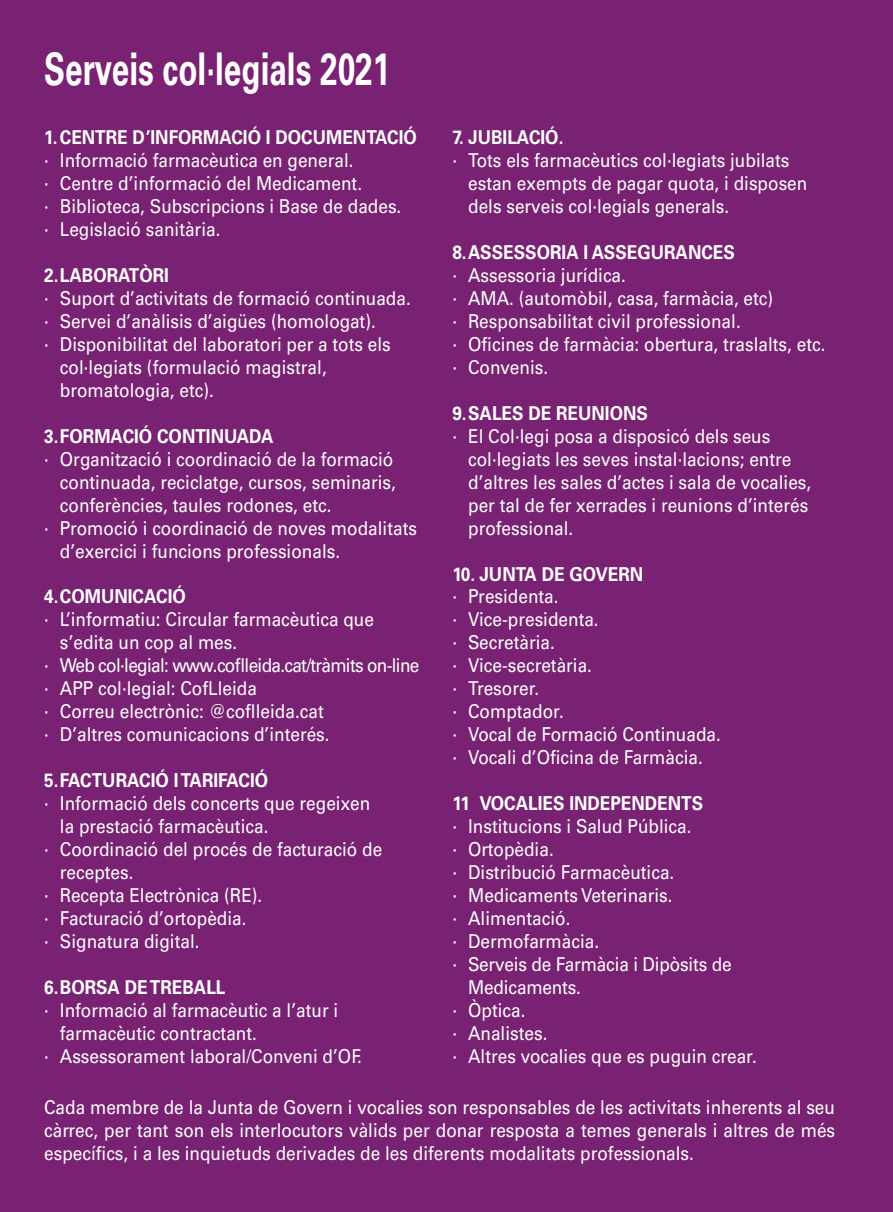
<style>
.page{position:relative;width:893px;height:1212px;background:#792173}
.page>*{position:absolute;margin:0;border:0;box-sizing:border-box;transform-origin:0 0}
.t1{font:700 45px "Univers";color:#fff;scale:.7 1}
.t2{font:19.12px/22.9px "Univers";color:#fff;scale:.9 1}
.t3{font:700 19.12px "Univers";color:#fff;scale:.9 1}
.t4{font:19.12px "Univers";letter-spacing:-.04em;color:#fff;scale:.9 1}
</style>
<div class="page">
<h1 class="t1" style="left:44px;top:43px;width:496px">Serveis col·legials 2021</h1>
<p class="t3" style="left:44px;top:126px;width:416px">1.CENTRE D’INFORMACIÓ I DOCUMENTACIÓ</p>
<p class="t2" style="left:44px;top:149px;width:398px">· Informació farmacèutica en general.<br>· Centre d’informació del Medicament.<br>· Biblioteca, Subscripcions i Base de dades. · Legislació sanitària.</p>
<p class="t3" style="left:44px;top:264px;width:140px">2.LABORATÒRI</p>
<p class="t2" style="left:44px;top:287px;width:409px">· Suport d’activitats de formació continuada.</p>
<p class="t2" style="left:44px;top:310px;width:370px">· Servei d’anàlisis d’aigües (homologat).</p>
<p class="t2" style="left:44px;top:333px;width:387px">· Disponibilitat del laboratori per a tots els</p>
<p class="t2" style="left:60px;top:356px;width:298px">col·legiats (formulació magistral,</p>
<p class="t2" style="left:60px;top:379px;width:173px">bromatologia, etc).</p>
<p class="t3" style="left:44px;top:425px;width:256px">3.FORMACIÓ CONTINUADA</p>
<p class="t2" style="left:44px;top:448px;width:389px">· Organització i coordinació de la formació</p>
<p class="t2" style="left:60px;top:470px;width:375px">continuada, reciclatge, cursos, seminaris,</p>
<p class="t2" style="left:60px;top:493px;width:303px">conferències, taules rodones, etc.</p>
<p class="t2" style="left:44px;top:516px;width:416px">· Promoció i coordinació de noves modalitats</p>
<p class="t2" style="left:60px;top:539px;width:313px">d’exercici i funcions professionals.</p>
<p class="t3" style="left:44px;top:585px;width:159px">4.COMUNICACIÓ</p>
<p class="t2" style="left:44px;top:608px;width:368px">· L’informatiu: Circular farmacèutica que</p>
<p class="t2" style="left:60px;top:631px;width:198px">s’edita un cop al mes.</p>
<p class="t4" style="left:44px;top:654px;width:418px">· Web col·legial: www.coflleida.cat/tràmits on-line</p>
<p class="t2" style="left:44px;top:677px;width:238px">· APP col·legial: CofLleida</p>
<p class="t2" style="left:44px;top:700px;width:312px">· Correu electrònic: @coflleida.cat</p>
<p class="t2" style="left:44px;top:723px;width:319px">· D’altres comunicacions d’interés.</p>
<p class="t3" style="left:44px;top:769px;width:251px">5.FACTURACIÓ I TARIFACIÓ</p>
<p class="t2" style="left:44px;top:792px;width:364px">· Informació dels concerts que regeixen</p>
<p class="t2" style="left:60px;top:815px;width:233px">la prestació farmacèutica.</p>
<p class="t2" style="left:44px;top:838px;width:377px">· Coordinació del procés de facturació de</p>
<p class="t2" style="left:60px;top:861px;width:83px">receptes.</p>
<p class="t2" style="left:44px;top:884px;width:244px">· Recepta Electrònica (RE).</p>
<p class="t2" style="left:44px;top:907px;width:226px">· Facturació d’ortopèdia.</p>
<p class="t2" style="left:44px;top:929px;width:174px">· Signatura digital.</p>
<p class="t3" style="left:44px;top:976px;width:203px">6.BORSA DE TREBALL</p>
<p class="t2" style="left:44px;top:998px;width:328px">· Informació al farmacèutic a l’atur i</p>
<p class="t2" style="left:60px;top:1021px;width:220px">farmacèutic contractant.</p>
<p class="t2" style="left:44px;top:1044px;width:355px">· Assessorament laboral/Conveni d’OF.</p>
<p class="t3" style="left:452px;top:126px;width:125px">7. JUBILACIÓ.</p>
<p class="t2" style="left:468px;top:149px;width:378px;text-indent:-16px">· Tots els farmacèutics col·legiats jubilats estan exempts de pagar quota, i disposen dels serveis col·legials generals.</p>
<p class="t3" style="left:452px;top:241px;width:315px">8.ASSESSORIA I ASSEGURANCES</p>
<p class="t2" style="left:452px;top:264px;width:416px">· Assessoria jurídica.<br>· AMA. (automòbil, casa, farmàcia, etc)<br>· Responsabilitat civil professional.<br>· Oficines de farmàcia: obertura, traslalts, etc. · Convenis.</p>
<p class="t3" style="left:452px;top:402px;width:219px">9.SALES DE REUNIONS</p>
<p class="t2" style="left:468px;top:425px;width:383px;text-indent:-16px">· El Col·legi posa a disposicó dels seus col·legiats les seves instal·lacions; entre d’altres les sales d’actes i sala de vocalies, per tal de fer xerrades i reunions d’interés professional.</p>
<p class="t3" style="left:452px;top:562px;width:214px">10. JUNTA DE GOVERN</p>
<p class="t2" style="left:452px;top:585px;width:300px">· Presidenta.<br>· Vice-presidenta.<br>· Secretària.<br>· Vice-secretària.<br>· Tresorer.<br>· Comptador.<br>· Vocal de Formació Continuada. · Vocali d’Oficina de Farmàcia.</p>
<p class="t3" style="left:452px;top:792px;width:280px">11 VOCALIES INDEPENDENTS</p>
<p class="t2" style="left:452px;top:815px;width:267px">· Institucions i Salud Pública.</p>
<p class="t2" style="left:452px;top:838px;width:114px">· Ortopèdia.</p>
<p class="t2" style="left:452px;top:861px;width:248px">· Distribució Farmacèutica.</p>
<p class="t2" style="left:452px;top:884px;width:246px">· Medicaments Veterinaris.</p>
<p class="t2" style="left:452px;top:907px;width:133px">· Alimentació.</p>
<p class="t2" style="left:452px;top:929px;width:165px">· Dermofarmàcia.</p>
<p class="t2" style="left:452px;top:952px;width:312px">· Serveis de Farmàcia i Dipòsits de</p>
<p class="t2" style="left:468px;top:975px;width:127px">Medicaments.</p>
<p class="t2" style="left:452px;top:998px;width:83px">· Òptica.</p>
<p class="t2" style="left:452px;top:1021px;width:107px">· Analistes.</p>
<p class="t2" style="left:452px;top:1044px;width:340px">· Altres vocalies que es puguin crear.</p>
<p class="t2" style="left:44px;top:1096px;width:880px;text-align:justify">Cada membre de la Junta de Govern i vocalies son responsables de les activitats inherents al seu càrrec, per tant son els interlocutors vàlids per donar resposta a temes generals i altres de més específics, i a les inquietuds derivades de les diferents modalitats professionals.</p>
</div>
